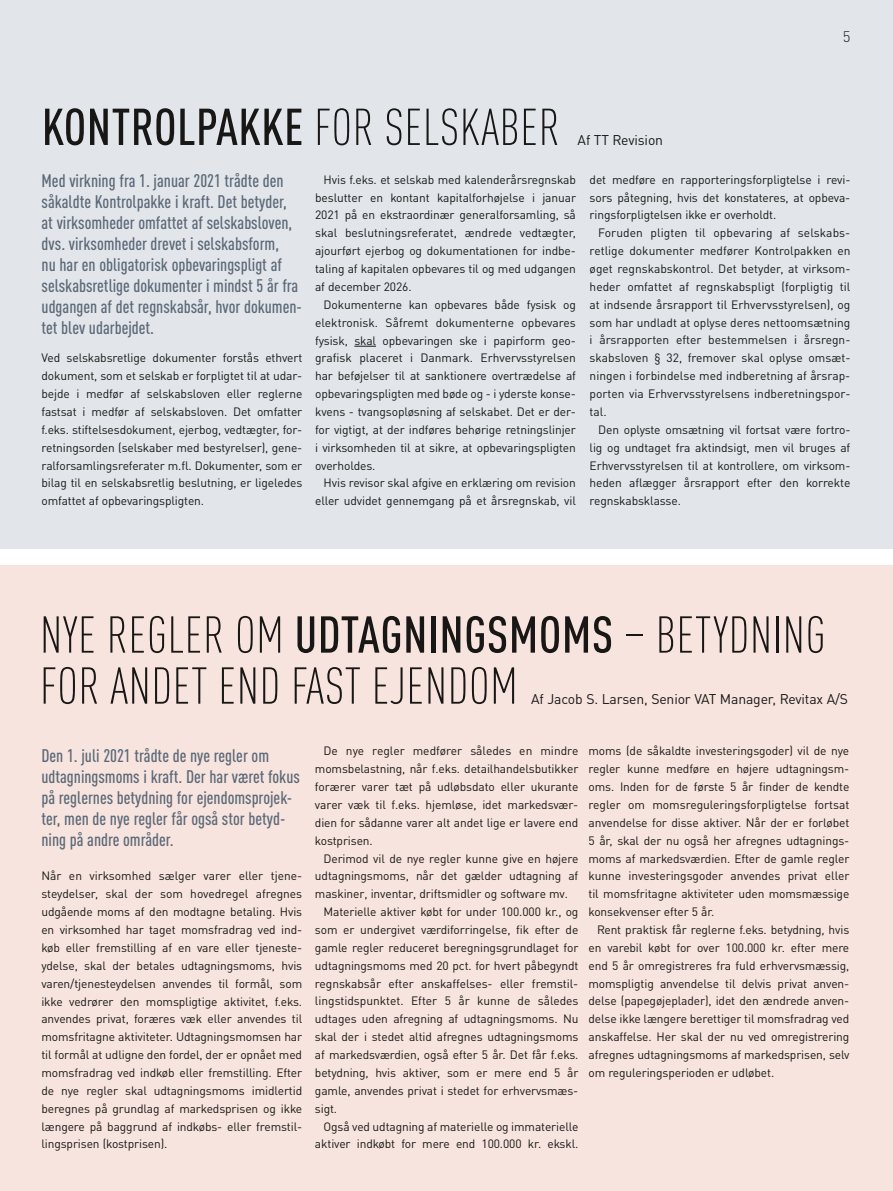
<style>
.page{position:relative;width:893px;height:1191px;background:#fff}
.page>*{position:absolute;margin:0;border:0;box-sizing:border-box;transform-origin:0 0}
.t1{font:300 condensed 51px/51px "DINOT";letter-spacing:.01em;color:#181716}
.t2{font:500 condensed 51px "DINOT";letter-spacing:.01em;color:#181716}
.t3{font:500 condensed 18px/21px "DINOT";color:#5b6877}
.t4{font:300 15px "DINOT";color:#181716}
.t5{font:13.95px "DINOT";letter-spacing:-.01em;color:#181716}
.t6{font:12px/17.9px "DINOT";letter-spacing:-.01em;color:#181716;text-align:justify}
.s1{font-weight:300}
.s2{font-weight:500}
</style>
<div class="page">
<div style="left:0;top:566px;width:893px;height:625px;background:#f7e4de"></div>
<div style="left:0;top:0;width:893px;height:549px;background:#e2e6ea"></div>
<svg style="left:354px;top:346px;width:22px;height:1px"></svg>
<p class="t4" style="left:843px;top:27px;width:9px">5</p>
<h1 class="t2" style="left:42px;top:97px;width:520px">KONTROLPAKKE <span class="s1">FOR SELSKABER</span></h1>
<p class="t3" style="left:42px;top:170px;width:262px">Med virkning fra 1. januar 2021 trådte den såkaldte Kontrolpakke i kraft. Det betyder, at virksomheder omfattet af selskabsloven, dvs. virksomheder drevet i selskabsform,<br>nu har en obligatorisk opbevaringspligt af selskabsretlige dokumenter i mindst 5 år fra udgangen af det regnskabsår, hvor dokumen&shy;tet blev udarbejdet.</p>
<p class="t6" style="left:42px;top:349px;width:262px">Ved selskabsretlige dokumenter forstås ethvert dokument, som et selskab er forpligtet til at udar&shy;bejde i medfør af selskabsloven eller reglerne fastsat i medfør af selskabsloven. Det omfatter f.eks. stiftelsesdokument, ejerbog, vedtægter, for&shy;retningsorden (selskaber med bestyrelser), gene&shy;ralforsamlingsreferater m.fl. Dokumenter, som er bilag til en selskabsretlig beslutning, er ligeledes omfattet af opbevaringspligten.</p>
<p class="t5" style="left:578px;top:132px;width:87px">Af TT Revision</p>
<p class="t6" style="left:315px;top:170px;width:262px;text-indent:9px">Hvis f.eks. et selskab med kalenderårsregnskab beslutter en kontant kapitalforhøjelse i januar 2021 på en ekstraordinær generalforsamling, så skal beslutningsreferatet, ændrede vedtægter, ajourført ejerbog og dokumentationen for indbe&shy;taling af kapitalen opbevares til og med udgangen af december 2026.</p>
<p class="t6" style="left:315px;top:295px;width:262px;text-indent:9px">Dokumenterne kan opbevares både fysisk og elektronisk. Såfremt dokumenterne opbevares fysisk, skal opbevaringen ske i papirform geo&shy;grafisk placeret i Danmark. Erhvervsstyrelsen har beføjelser til at sanktionere overtrædelse af opbevaringspligten med bøde og - i yderste konse&shy;kvens - tvangsopløsning af selskabet. Det er der&shy;for vigtigt, at der indføres behørige retningslinjer i virksomheden til at sikre, at opbevaringspligten overholdes.</p>
<p class="t6" style="left:315px;top:474px;width:262px;text-align:right">Hvis revisor skal afgive en erklæring om revision eller udvidet gennemgang på et årsregnskab, vil</p>
<p class="t6" style="left:590px;top:170px;width:262px">det medføre en rapporteringsforpligtelse i revi&shy;sors påtegning, hvis det konstateres, at opbeva&shy;ringsforpligtelsen ikke er overholdt.</p>
<p class="t6" style="left:590px;top:224px;width:262px;text-indent:9px">Foruden pligten til opbevaring af selskabs&shy;retlige dokumenter medfører Kontrolpakken en øget regnskabskontrol. Det betyder, at virksom&shy;heder omfattet af regnskabspligt (forpligtig til at indsende årsrapport til Erhvervsstyrelsen), og som har undladt at oplyse deres nettoomsætning i årsrapporten efter bestemmelsen i årsregn&shy;skabsloven § 32, fremover skal oplyse omsæt&shy;ningen i forbindelse med indberetning af årsrap&shy;porten via Erhvervsstyrelsens indberetningspor&shy;tal.</p>
<p class="t6" style="left:590px;top:420px;width:262px;text-indent:9px">Den oplyste omsætning vil fortsat være fortro&shy;lig og undtaget fra aktindsigt, men vil bruges af Erhvervsstyrelsen til at kontrollere, om virksom&shy;heden aflægger årsrapport efter den korrekte regnskabsklasse.</p>
<h1 class="t1" style="left:40px;top:609px;width:787px">NYE REGLER OM <span class="s2">UDTAGNINGSMOMS</span> – BETYDNING<br>FOR ANDET END FAST EJENDOM</h1>
<p class="t5" style="left:531px;top:690px;width:318px">Af Jacob S. Larsen, Senior VAT Manager, Revitax A/S</p>
<h2 class="t3" style="left:41px;top:745px;width:260px">Den 1. juli 2021 trådte de nye regler om udtagningsmoms i kraft. Der har været fokus på reglernes betydning for ejendomsprojek&shy;ter, men de nye regler får også stor betyd&shy;ning på andre områder.</h2>
<p class="t6" style="left:41px;top:867px;width:262px">Når en virksomhed sælger varer eller tjene&shy;steydelser, skal der som hovedregel afregnes udgående moms af den modtagne betaling. Hvis en virksomhed har taget momsfradrag ved ind&shy;køb eller fremstilling af en vare eller tjeneste&shy;ydelse, skal der betales udtagningsmoms, hvis varen/tjenesteydelsen anvendes til formål, som ikke vedrører den momspligtige aktivitet, f.eks. anvendes privat, foræres væk eller anvendes til momsfritagne aktiviteter. Udtagningsmomsen har til formål at udligne den fordel, der er opnået med momsfradrag ved indkøb eller fremstilling. Efter de nye regler skal udtagningsmoms imidlertid beregnes på grundlag af markedsprisen og ikke længere på baggrund af indkøbs- eller fremstil&shy;lingsprisen (kostprisen).</p>
<p class="t6" style="left:315px;top:742px;width:265px;text-indent:9px">De nye regler medfører således en mindre momsbelastning, når f.eks. detailhandelsbutikker forærer varer tæt på udløbsdato eller ukurante varer væk til f.eks. hjemløse, idet markedsvær&shy;dien for sådanne varer alt andet lige er lavere end kostprisen.</p>
<p class="t6" style="left:323px;top:849px;width:256px">Derimod vil de nye regler kunne give en højere</p>
<p class="t6" style="left:315px;top:867px;width:265px">udtagningsmoms, når det gælder udtagning af</p>
<p class="t6" style="left:315px;top:885px;width:255px">maskiner, inventar, driftsmidler og software mv.</p>
<p class="t6" style="left:323px;top:902px;width:256px">Materielle aktiver købt for under 100.000 kr., og</p>
<p class="t6" style="left:315px;top:920px;width:265px">som er undergivet værdiforringelse, fik efter de</p>
<p class="t6" style="left:315px;top:938px;width:265px">gamle regler reduceret beregningsgrundlaget for</p>
<p class="t6" style="left:315px;top:956px;width:265px">udtagningsmoms med 20 pct. for hvert påbegyndt</p>
<p class="t6" style="left:315px;top:974px;width:265px">regnskabsår efter anskaffelses- eller fremstil-</p>
<p class="t6" style="left:315px;top:992px;width:265px">lingstidspunktet. Efter 5 år kunne de således</p>
<p class="t6" style="left:315px;top:1009px;width:265px">udtages uden afregning af udtagningsmoms. Nu</p>
<p class="t6" style="left:315px;top:1027px;width:265px">skal der i stedet altid afregnes udtagningsmoms</p>
<p class="t6" style="left:315px;top:1045px;width:265px">af markedsværdien, også efter 5 år. Det får f.eks.</p>
<p class="t6" style="left:315px;top:1063px;width:265px">betydning, hvis aktiver, som er mere end 5 år</p>
<p class="t6" style="left:315px;top:1081px;width:265px">gamle, anvendes privat i stedet for erhvervsmæs-</p>
<p class="t6" style="left:315px;top:1099px;width:24px">sigt.</p>
<p class="t6" style="left:323px;top:1117px;width:256px">Også ved udtagning af materielle og immaterielle</p>
<p class="t6" style="left:315px;top:1134px;width:265px">aktiver indkøbt for mere end 100.000 kr. ekskl.</p>
<p class="t6" style="left:589px;top:742px;width:262px">moms (de såkaldte investeringsgoder) vil de nye regler kunne medføre en højere udtagningsm&shy;oms. Inden for de første 5 år finder de kendte regler om momsreguleringsforpligtelse fortsat anvendelse for disse aktiver. Når der er forløbet 5 år, skal der nu også her afregnes udtagnings&shy;moms af markedsværdien. Efter de gamle regler kunne investeringsgoder anvendes privat eller til momsfritagne aktiviteter uden momsmæssige konsekvenser efter 5 år.</p>
<p class="t6" style="left:589px;top:920px;width:262px;text-indent:9px">Rent praktisk får reglerne f.eks. betydning, hvis en varebil købt for over 100.000 kr. efter mere end 5 år omregistreres fra fuld erhvervsmæssig, momspligtig anvendelse til delvis privat anven&shy;delse (papegøjeplader), idet den ændrede anven&shy;delse ikke længere berettiger til momsfradrag ved anskaffelse. Her skal der nu ved omregistrering afregnes udtagningsmoms af markedsprisen, selv om reguleringsperioden er udløbet.</p>
</div>
